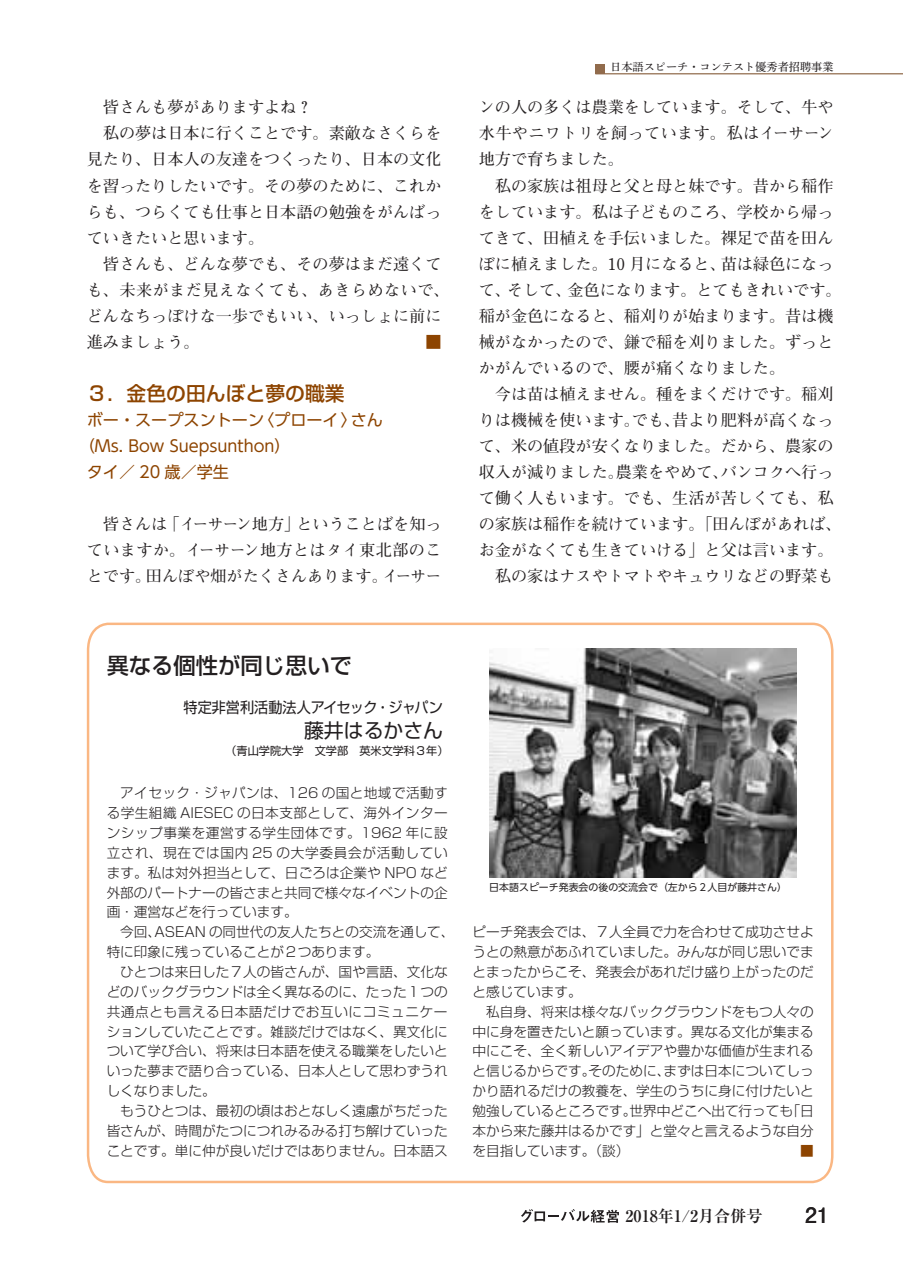
<style>
.page{position:relative;width:903px;height:1275px;background:#fff}
.page>*{position:absolute;margin:0;border:0;box-sizing:border-box;transform-origin:0 0}
.t1{font:500 22.4px "Shin Go Pro";color:#231f20}
.t2{font:700 21px "Futo Go B101 Pro";color:#231f20}
.t3{font:500 19.78px "Shin Go Pro";color:#8d4400}
.t4{font:19.78px "Shin Go Pro";color:#231f20}
.t5{font:700 16.1px/26.1px "Futo Min A101 Pro";color:#231f20;text-align:justify}
.t6{font:16.1px "UD Shin Go Pro";color:#8d4400}
.t7{font:700 16.1px "Futo Min A101 Pro";letter-spacing:.03em;color:#231f20}
.t8{font:700 16.1px "Ryumin Pro";color:#231f20}
.t9{font:700 16.1px "Futo Min A101 Pro";color:#8d4400}
.t10{font:14.88px "Shin Go Pro";color:#231f20;scale:.95 1}
.t11{font:300 13.65px/19.8px "Shin Go Pro";color:#231f20;text-align:justify}
.t12{font:300 13.65px "Shin Go Pro";color:#8d4400}
.t13{font:11.2px "Shuei Min Pro M";color:#231f20}
.t14{font:11.2px "Shin Go Pro";color:#231f20}
.t15{font:9.97px "UD Shin Go Pro";color:#231f20}
</style>
<div class="page">
<svg style="left:521px;top:1209px;width:98px;height:14px"></svg>
<hr style="left:595px;top:73px;width:308px;height:1px;background:#916b4c">
<div style="left:595px;top:64px;width:10px;height:10px;background:#916b4c"></div>
<svg style="left:86px;top:622px;width:748px;height:562px"></svg>
<div style="left:107px;top:647px;width:341px;height:136px;background:#fff"></div>
<div style="left:472px;top:647px;width:342px;height:273px;background:#fff"></div>
<img style="left:489px;top:648px;width:308px;height:230px">
<p class="t5" style="left:103px;top:92px;width:211px">皆さんも夢がありますよね？</p>
<p class="t5" style="left:103px;top:118px;width:340px">私の夢は日本に行くことです。素敵なさくらを</p>
<p class="t5" style="left:87px;top:144px;width:356px">見たり、日本人の友達をつくったり、日本の文化</p>
<p class="t5" style="left:87px;top:170px;width:356px">を習ったりしたいです。その夢のために、これか</p>
<p class="t5" style="left:87px;top:197px;width:356px">らも、つらくても仕事と日本語の勉強をがんばっ</p>
<p class="t5" style="left:87px;top:223px;width:179px">ていきたいと思います。</p>
<p class="t5" style="left:103px;top:249px;width:340px">皆さんも、どんな夢でも、その夢はまだ遠くて</p>
<p class="t7" style="left:87px;top:277px;width:364px">も、未来がまだ見えなくても、あきらめないで、</p>
<p class="t5" style="left:87px;top:301px;width:356px">どんなちっぽけな一歩でもいい、いっしょに前に</p>
<p class="t5" style="left:87px;top:327px;width:114px">進みましょう。</p>
<p class="t9" style="left:425px;top:329px;width:18px">■</p>
<h3 class="t3" style="left:87px;top:378px;width:259px">３．金色の田んぼと夢の職業</h3>
<p class="t6" style="left:87px;top:407px;width:298px">ボー・スープスントーン〈プローイ〉さん</p>
<p class="t6" style="left:79px;top:433px;width:213px">（Ms. Bow Suepsunthon）</p>
<p class="t6" style="left:87px;top:459px;width:144px">タイ／ 20 歳／学生</p>
<p class="t5" style="left:87px;top:509px;width:356px;text-indent:16px">皆さんは「イーサーン地方」ということばを知っていますか。イーサーン地方とはタイ東北部のことです。田んぼや畑がたくさんあります。イーサー</p>
<p class="t13" style="left:610px;top:58px;width:225px">日本語スピーチ・コンテスト優秀者招聘事業</p>
<p class="t5" style="left:479px;top:92px;width:356px">ンの人の多くは農業をしています。そして、牛や水牛やニワトリを飼っています。私はイーサーン地方で育ちました。</p>
<p class="t5" style="left:479px;top:170px;width:364px;text-align:left;text-indent:16px">私の家族は祖母と父と母と妹です。昔から稲作をしています。私は子どものころ、学校から帰ってきて、田植えを手伝いました。裸足で苗を田んぼに植えました。10 月になると、苗は緑色になって、そして、金色になります。とてもきれいです。稲が金色になると、稲刈りが始まります。昔は機械がなかったので、鎌で稲を刈りました。ずっとかがんでいるので、腰が痛くなりました。</p>
<p class="t5" style="left:479px;top:379px;width:364px;text-align:center">今は苗は植えません。種をまくだけです。稲刈<br>りは機械を使います。でも、昔より肥料が高くなって、米の値段が安くなりました。だから、農家の収入が減りました。農業をやめて、バンコクへ行って働く人もいます。でも、生活が苦しくても、私の家族は稲作を続けています。「田んぼがあれば、お金がなくても生きていける」と父は言います。私の家はナスやトマトやキュウリなどの野菜も</p>
<h1 class="t1" style="left:107px;top:647px;width:247px">異なる個性が同じ思いで</h1>
<p class="t10" style="left:184px;top:696px;width:275px">特定非営利活動法人アイセック・ジャパン</p>
<h3 class="t4" style="left:304px;top:714px;width:140px">藤井はるかさん</h3>
<p class="t14" style="left:225px;top:741px;width:225px">（青山学院大学　文学部　英米文学科３年）</p>
<p class="t11" style="left:107px;top:782px;width:343px;text-indent:14px">アイセック・ジャパンは、126 の国と地域で活動する学生組織 AIESEC の日本支部として、海外インターンシップ事業を運営する学生団体です。1962 年に設立され、現在では国内 25 の大学委員会が活動しています。私は対外担当として、日ごろは企業や NPO など外部のパートナーの皆さまと共同で様々なイベントの企画・運営などを行っています。</p>
<p class="t11" style="left:107px;top:920px;width:349px;text-indent:14px">今回、ASEAN の同世代の友人たちとの交流を通して、特に印象に残っていることが２つあります。</p>
<p class="t11" style="left:107px;top:960px;width:343px;text-indent:14px">ひとつは来日した７人の皆さんが、国や言語、文化などのバックグラウンドは全く異なるのに、たった１つの共通点とも言える日本語だけでお互いにコミュニケーションしていたことです。雑談だけではなく、異文化について学び合い、将来は日本語を使える職業をしたいといった夢まで語り合っている、日本人として思わずうれしくなりました。</p>
<p class="t11" style="left:107px;top:1099px;width:343px;text-indent:14px">もうひとつは、最初の頃はおとなしく遠慮がちだった皆さんが、時間がたつにつれみるみる打ち解けていったことです。単に仲が良いだけではありません。日本語ス</p>
<p class="t15" style="left:489px;top:879px;width:299px">日本語スピーチ発表会の後の交流会で（左から２人目が藤井さん）</p>
<p class="t11" style="left:472px;top:921px;width:343px">ピーチ発表会では、７人全員で力を合わせて成功させようとの熱意があふれていました。みんなが同じ思いでまとまったからこそ、発表会があれだけ盛り上がったのだと感じています。</p>
<p class="t11" style="left:472px;top:1000px;width:343px;text-indent:14px">私自身、将来は様々なバックグラウンドをもつ人々の中に身を置きたいと願っています。異なる文化が集まる中にこそ、全く新しいアイデアや豊かな価値が生まれると信じるからです。そのために、まずは日本についてしっかり語れるだけの教養を、学生のうちに身に付けたいと勉強しているところです。世界中どこへ出て行っても「日本から来た藤井はるかです」と堂々と言えるような自分を目指しています。（談）</p>
<p class="t12" style="left:800px;top:1139px;width:15px">■</p>
<p class="t8" style="left:625px;top:1203px;width:139px">2018年1/2月合併号</p>
<h2 class="t2" style="left:805px;top:1198px;width:25px">21</h2>
</div>
